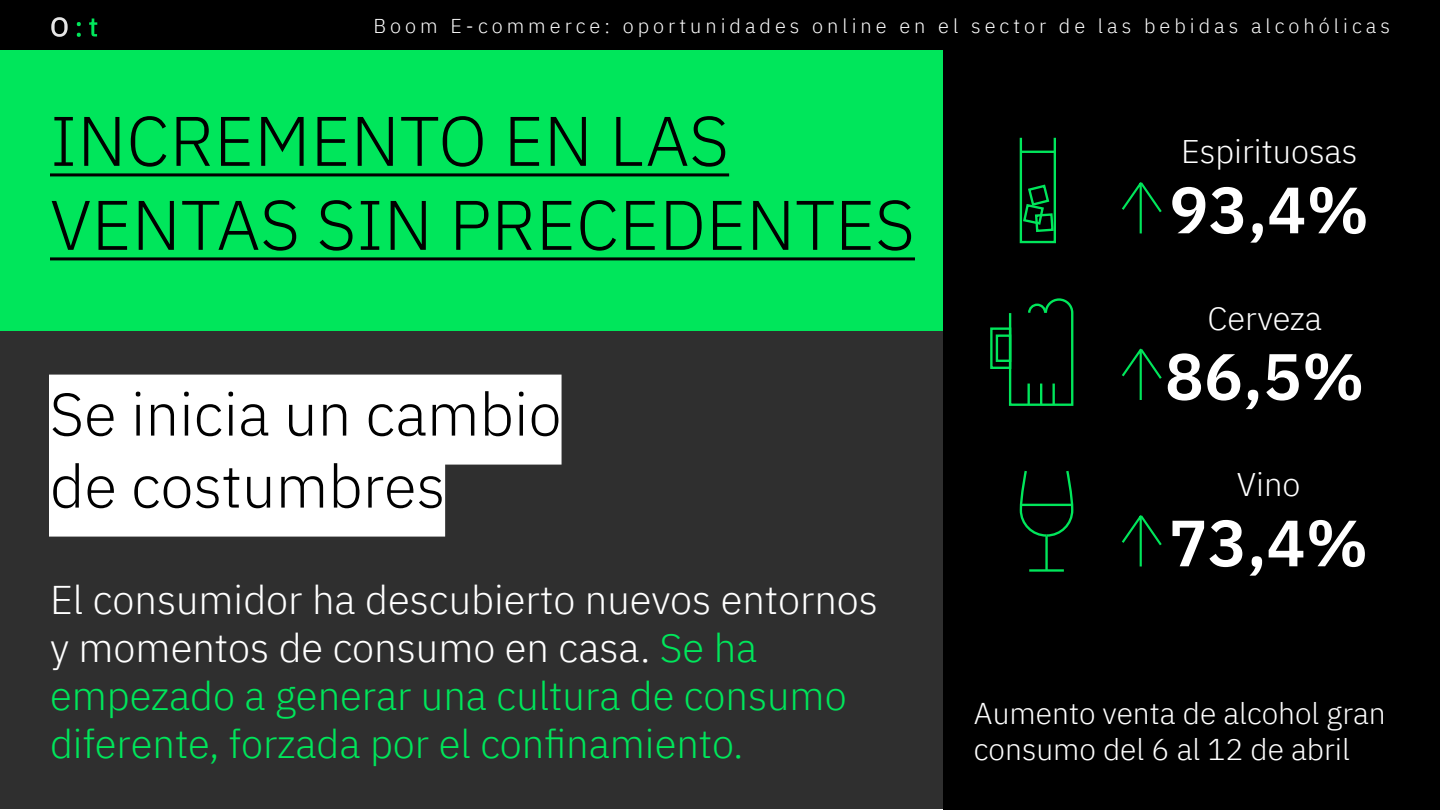
<style>
.page{position:relative;width:1440px;height:810px;background:#fff}
.page>*{position:absolute;margin:0;border:0;box-sizing:border-box;transform-origin:0 0}
.t1{font:300 70px/84px "IBM Plex Sans";color:#000}
.t2{font:600 65.3px "IBM Plex Sans";color:#fff}
.t3{font:300 60px/72px "IBM Plex Sans";color:#000}
.t4{font:300 40px/48px "IBM Plex Sans";color:#00e65b}
.t5{font:300 32.7px "IBM Plex Sans";color:#fff}
.t6{font:300 30px/36px "IBM Plex Sans";color:#fff}
.t7{font:300 20px "IBM Plex Sans";letter-spacing:.2em;color:#fff}
.s1{color:#fff}
</style>
<div class="page">
<div style="left:0;top:42px;width:1440px;height:767px;background:#2f2f2f"></div>
<div style="left:0;top:0;width:945px;height:331px;background:#00e65b"></div>
<div style="left:943px;top:37px;width:497px;height:773px;background:#000"></div>
<hr style="left:50px;top:173px;width:679px;height:3px;background:#000">
<hr style="left:50px;top:257px;width:865px;height:3px;background:#000">
<div style="left:1020px;top:137px;width:36px;height:106px;border:2px solid #00e65b"></div>
<hr style="left:1021px;top:151px;width:34px;height:2px;background:#00e65b">
<svg style="left:1022px;top:183px;width:33px;height:50px"></svg>
<svg style="left:1122px;top:182px;width:40px;height:52px"></svg>
<div style="left:990px;top:327px;width:21px;height:42px;border:2px solid #00e65b"></div>
<div style="left:996px;top:334px;width:15px;height:28px;border:2px solid #00e65b"></div>
<svg style="left:1008px;top:298px;width:66px;height:108px"></svg>
<svg style="left:1122px;top:348px;width:40px;height:52px"></svg>
<hr style="left:1029px;top:569px;width:35px;height:3px;background:#00e65b">
<hr style="left:1045px;top:536px;width:3px;height:35px;background:#00e65b">
<svg style="left:1019px;top:470px;width:55px;height:68px"></svg>
<svg style="left:1122px;top:515px;width:40px;height:52px"></svg>
<div style="left:49px;top:375px;width:513px;height:90px;background:#fff"></div>
<div style="left:49px;top:447px;width:396px;height:90px;background:#fff"></div>
<div style="left:0;top:0;width:1440px;height:50px;background:#000"></div>
<svg style="left:51px;top:17px;width:17px;height:20px"></svg>
<svg style="left:77px;top:22px;width:4px;height:15px"></svg>
<svg style="left:89px;top:19px;width:8px;height:18px"></svg>
<p class="t7" style="left:373px;top:11px;width:1018px">Boom E-commerce: oportunidades online en el sector de las bebidas alcohólicas</p>
<h1 class="t1" style="left:50px;top:93px;width:866px">INCREMENTO EN LAS<br>VENTAS SIN PRECEDENTES</h1>
<h3 class="t3" style="left:50px;top:373px;width:513px">Se inicia un cambio de costumbres</h3>
<p class="t4" style="left:50px;top:572px;width:830px"><span class="s1">El consumidor ha descubierto nuevos entornos y momentos de consumo en casa.</span> Se ha empezado a generar una cultura de consumo diferente, forzada por el confinamiento.</p>
<p class="t5" style="left:1181px;top:127px;width:178px">Espirituosas</p>
<h2 class="t2" style="left:1169px;top:159px;width:201px">93,4%</h2>
<p class="t5" style="left:1207px;top:294px;width:116px">Cerveza</p>
<h2 class="t2" style="left:1165px;top:325px;width:201px">86,5%</h2>
<p class="t5" style="left:1237px;top:460px;width:65px">Vino</p>
<h2 class="t2" style="left:1169px;top:492px;width:201px">73,4%</h2>
<p class="t6" style="left:974px;top:693px;width:413px">Aumento venta de alcohol gran consumo del 6 al 12 de abril</p>
</div>
